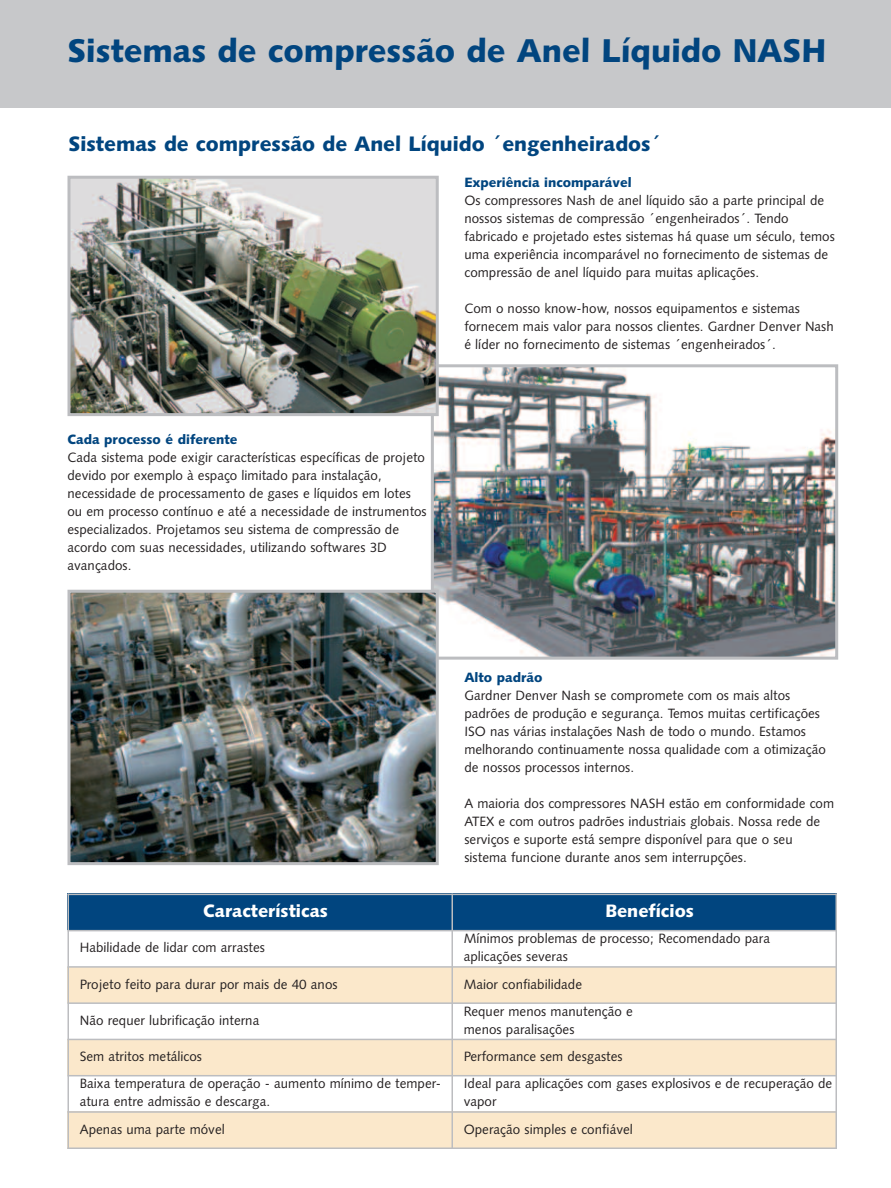
<style>
.page{position:relative;width:891px;height:1188px;background:#fff}
.page>*{position:absolute;margin:0;border:0;box-sizing:border-box;transform-origin:0 0}
.t1{font:33px "Humanist 531 BT Black A";color:#01457f}
.t2{font:21px "Humanist 531 BT Black A";color:#01457f}
.t3{font:18px "Humanist 531 BT Black A";color:#fff}
.t4{font:13.5px/18px "Humanist 531 BT Roman A";color:#231f20}
.t5{font:13.5px "Humanist 531 BT Black A";color:#01457f}
</style>
<div class="page">
<div style="left:0;top:0;width:891px;height:108px;background:#c7c8ca"></div>
<img style="left:435px;top:368px;width:399px;height:288px">
<div style="left:431px;top:364px;width:407px;height:296px;border:3px solid #bcbdc0"></div>
<img style="left:72px;top:594px;width:363px;height:267px">
<div style="left:68px;top:590px;width:371px;height:275px;border:3px solid #bcbdc0"></div>
<div style="left:68px;top:894px;width:384px;height:37px;background:#01457f"></div>
<div style="left:452px;top:894px;width:385px;height:37px;background:#01457f"></div>
<div style="left:68px;top:967px;width:384px;height:36px;background:#fbe8cb"></div>
<div style="left:452px;top:967px;width:385px;height:36px;background:#fbe8cb"></div>
<div style="left:68px;top:1039px;width:384px;height:37px;background:#fbe8cb"></div>
<div style="left:452px;top:1039px;width:385px;height:37px;background:#fbe8cb"></div>
<div style="left:68px;top:1112px;width:384px;height:37px;background:#fbe8cb"></div>
<div style="left:452px;top:1112px;width:385px;height:37px;background:#fbe8cb"></div>
<hr style="left:68px;top:894px;width:1px;height:255px;background:#bcbdc0">
<hr style="left:452px;top:894px;width:1px;height:255px;background:#bcbdc0">
<hr style="left:836px;top:894px;width:1px;height:255px;background:#bcbdc0">
<hr style="left:68px;top:894px;width:769px;height:1px;background:#bcbdc0">
<hr style="left:68px;top:930px;width:769px;height:1px;background:#bcbdc0">
<hr style="left:68px;top:966px;width:769px;height:2px;background:#bcbdc0">
<hr style="left:68px;top:1002px;width:769px;height:2px;background:#bcbdc0">
<hr style="left:68px;top:1039px;width:769px;height:1px;background:#bcbdc0">
<hr style="left:68px;top:1075px;width:769px;height:1px;background:#bcbdc0">
<hr style="left:68px;top:1111px;width:769px;height:2px;background:#bcbdc0">
<hr style="left:68px;top:1148px;width:769px;height:1px;background:#bcbdc0">
<img style="left:72px;top:180px;width:363px;height:232px">
<div style="left:68px;top:176px;width:371px;height:240px;border:3px solid #bcbdc0"></div>
<h1 class="t1" style="left:68px;top:31px;width:760px">Sistemas de compressão de Anel Líquido NASH</h1>
<h2 class="t2" style="left:68px;top:131px;width:594px">Sistemas de compressão de Anel Líquido ´engenheirados´</h2>
<p class="t5" style="left:464px;top:174px;width:169px">Experiência incomparável</p>
<p class="t4" style="left:464px;top:191px;width:372px">Os compressores Nash de anel líquido são a parte principal de nossos sistemas de compressão ´engenheirados´. Tendo fabricado e projetado estes sistemas há quase um século, temos uma experiência incomparável no fornecimento de sistemas de compressão de anel líquido para muitas aplicações.</p>
<p class="t4" style="left:464px;top:299px;width:371px">Com o nosso know-how, nossos equipamentos e sistemas fornecem mais valor para nossos clientes. Gardner Denver Nash é líder no fornecimento de sistemas ´engenheirados´.</p>
<p class="t5" style="left:68px;top:431px;width:171px">Cada processo é diferente</p>
<p class="t4" style="left:67px;top:448px;width:361px">Cada sistema pode exigir características específicas de projeto devido por exemplo à espaço limitado para instalação, necessidade de processamento de gases e líquidos em lotes ou em processo contínuo e até a necessidade de instrumentos especializados. Projetamos seu sistema de compressão de acordo com suas necessidades, utilizando softwares 3D avançados.</p>
<p class="t5" style="left:464px;top:669px;width:79px">Alto padrão</p>
<p class="t4" style="left:464px;top:686px;width:363px">Gardner Denver Nash se compromete com os mais altos padrões de produção e segurança. Temos muitas certificações ISO nas várias instalações Nash de todo o mundo. Estamos melhorando continuamente nossa qualidade com a otimização de nossos processos internos.</p>
<p class="t4" style="left:464px;top:794px;width:371px">A maioria dos compressores NASH estão em conformidade com ATEX e com outros padrões industriais globais. Nossa rede de serviços e suporte está sempre disponível para que o seu sistema funcione durante anos sem interrupções.</p>
<h3 class="t3" style="left:203px;top:900px;width:126px">Características</h3>
<h3 class="t3" style="left:605px;top:900px;width:90px">Benefícios</h3>
<p class="t4" style="left:80px;top:939px;width:187px">Habilidade de lidar com arrastes</p>
<p class="t4" style="left:464px;top:930px;width:308px">Mínimos problemas de processo; Recomendado para aplicações severas</p>
<p class="t4" style="left:80px;top:975px;width:259px">Projeto feito para durar por mais de 40 anos</p>
<p class="t4" style="left:464px;top:975px;width:120px">Maior confiabilidade</p>
<p class="t4" style="left:80px;top:1011px;width:181px">Não requer lubrificação interna</p>
<p class="t4" style="left:464px;top:1002px;width:171px">Requer menos manutenção e menos paralisações</p>
<p class="t4" style="left:80px;top:1047px;width:124px">Sem atritos metálicos</p>
<p class="t4" style="left:464px;top:1047px;width:160px">Performance sem desgastes</p>
<p class="t4" style="left:80px;top:1075px;width:363px">Baixa temperatura de operação - aumento mínimo de temper&shy;atura entre admissão e descarga.</p>
<p class="t4" style="left:464px;top:1075px;width:370px">Ideal para aplicações com gases explosivos e de recuperação de vapor</p>
<p class="t4" style="left:80px;top:1120px;width:147px">Apenas uma parte móvel</p>
<p class="t4" style="left:464px;top:1120px;width:171px">Operação simples e confiável</p>
</div>
